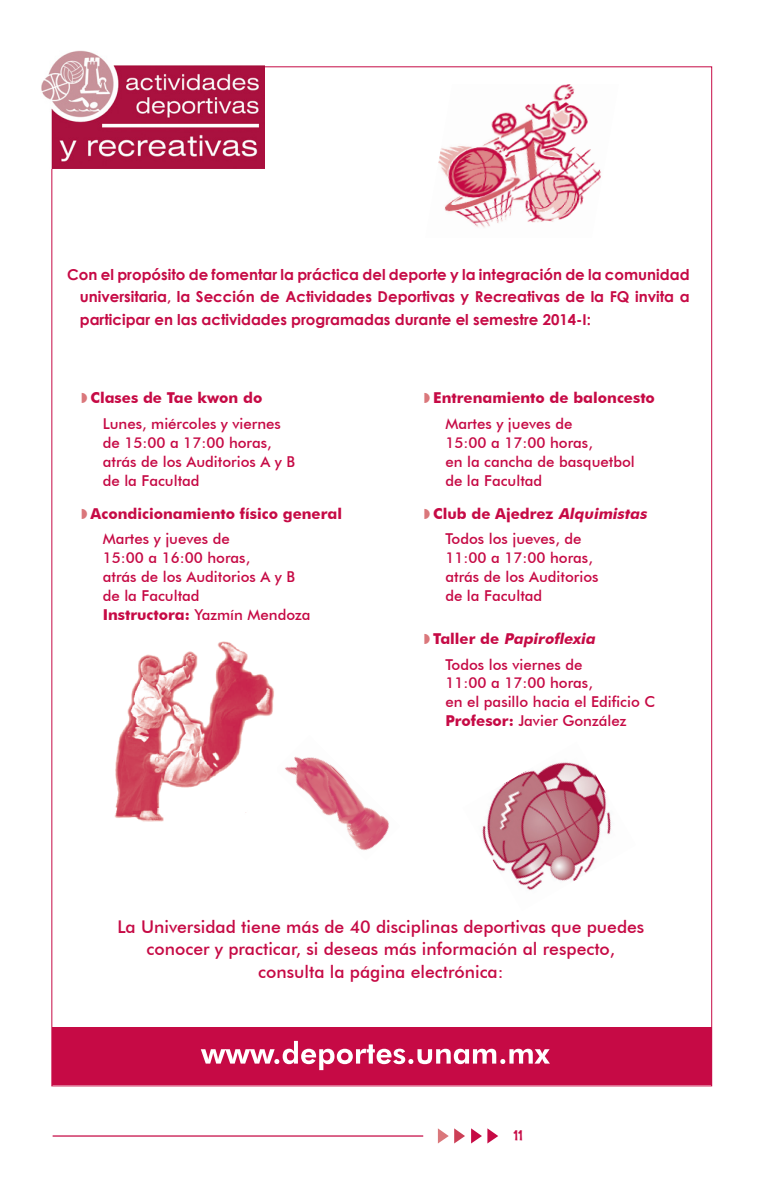
<style>
.page{position:relative;width:765px;height:1190px;background:#fff}
.page>*{position:absolute;margin:0;border:0;box-sizing:border-box;transform-origin:0 0}
.t1{font:500 17.5px/22.5px "Futura BT";color:#c60a45;text-align:center}
.t2{font:500 15px/18.8px "Futura BT";color:#c60a45}
.institutos{font:700 15px/22.5px "Century Gothic";color:#c60a45;text-align:justify}
.t3{font:700 15px "Futura BT";color:#c60a45}
.t4{font:italic 700 15px "Futura BT";color:#c60a45}
.t5{font:700 15px "Teen";color:#c60a45}
.s1{font-family:"Monotype Sorts";font-weight:400;font-size:13.75px;color:#da777b}
.s2{font-weight:700}
.s3{font-style:italic}
.s4{font-family:"Monotype Sorts";font-weight:400;font-style:normal;font-size:13.75px;color:#da777b}
.s5{font-style:normal}
</style>
<div class="page">
<hr style="left:53px;top:1135px;width:370px;height:1px;background:#c60a45">
<svg style="left:471px;top:1128px;width:27px;height:15px"></svg>
<svg style="left:438px;top:1128px;width:27px;height:15px"></svg>
<img style="left:482px;top:762px;width:129px;height:128px">
<div style="left:53px;top:1027px;width:659px;height:57px;background:#c60a45"></div>
<svg style="left:201px;top:1040px;width:349px;height:29px"></svg>
<img style="left:438px;top:84px;width:163px;height:144px">
<img style="left:285px;top:756px;width:104px;height:95px">
<img style="left:114px;top:641px;width:160px;height:181px">
<img style="left:41px;top:50px;width:224px;height:119px">
<p class="institutos" style="left:80px;top:262px;width:611px;text-indent:-12px">Con el propósito de fomentar la práctica del deporte y la integración de la comunidad universitaria, la Sección de Actividades Deportivas y Recreativas de la FQ invita a participar en las actividades programadas durante el semestre 2014-I:</p>
<p class="t3" style="left:81px;top:389px;width:182px"><span class="s1">W</span> Clases de Tae kwon do</p>
<p class="t2" style="left:103px;top:414px;width:180px">Lunes, miércoles y viernes de 15:00 a 17:00 horas,</p>
<p class="t2" style="left:103px;top:452px;width:194px">atrás de los Auditorios A y B de la Facultad</p>
<p class="t3" style="left:81px;top:504px;width:262px"><span class="s1">W</span> Acondicionamiento físico general</p>
<p class="t2" style="left:103px;top:529px;width:149px">Martes y jueves de<br>15:00 a 16:00 horas,</p>
<p class="t2" style="left:103px;top:567px;width:194px">atrás de los Auditorios A y B de la Facultad</p>
<p class="t2" style="left:103px;top:604px;width:209px"><span class="s2">Instructora:</span> Yazmín Mendoza</p>
<p class="t3" style="left:424px;top:389px;width:232px"><span class="s1">W</span> Entrenamiento de baloncesto</p>
<p class="t2" style="left:445px;top:414px;width:149px">Martes y jueves de<br>15:00 a 17:00 horas,</p>
<p class="t2" style="left:445px;top:452px;width:191px">en la cancha de basquetbol de la Facultad</p>
<p class="t3" style="left:424px;top:504px;width:227px"><span class="s1">W</span> Club de Ajedrez <span class="s3">Alquimistas</span></p>
<p class="t2" style="left:445px;top:529px;width:149px">Todos los jueves, de<br>11:00 a 17:00 horas,</p>
<p class="t2" style="left:445px;top:567px;width:155px">atrás de los Auditorios de la Facultad</p>
<p class="t4" style="left:424px;top:629px;width:176px"><span class="s4">W</span> <span class="s5">Ta l l e r d e</span> Papiroflexia</p>
<p class="t2" style="left:445px;top:654px;width:149px">Todos los viernes de<br>11:00 a 17:00 horas,</p>
<p class="t2" style="left:445px;top:692px;width:211px">en el pasillo hacia el Edificio C</p>
<p class="t2" style="left:445px;top:711px;width:183px"><span class="s2">Profesor:</span> Javier González</p>
<p class="t1" style="left:117px;top:914px;width:528px">La Universidad tiene más de 40 disciplinas deportivas que puedes conocer y practicar, si deseas más información al respecto, consulta la página electrónica:</p>
<p class="t5" style="left:514px;top:1126px;width:11px">11</p>
</div>
